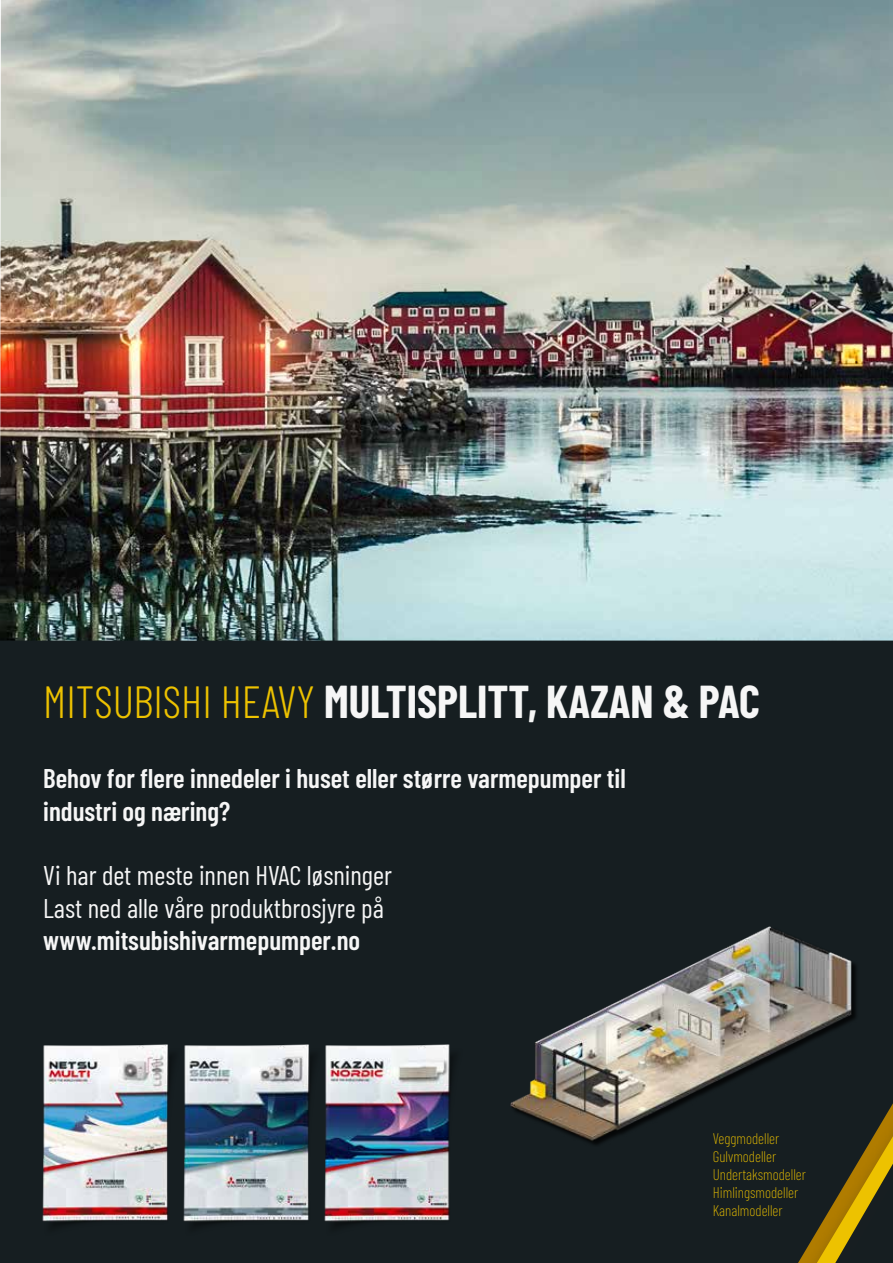
<style>
.page{position:relative;width:893px;height:1263px;background:#fff}
.page>*{position:absolute;margin:0;border:0;box-sizing:border-box;transform-origin:0 0}
.t1{font:700 45px "Barlow Condensed";color:#f6f6f6}
.t2{font:600 27px/32.4px "Barlow Condensed";color:#f6f6f6}
.t3{font:27px/32.4px "Barlow Condensed";color:#f6f6f6}
.t4{font:200 15px/18px "Barlow Condensed";color:#edc200}
.s1{font-weight:300;color:#edc200}
</style>
<div class="page">
<div style="left:0;top:477px;width:893px;height:786px;background:#161e21"></div>
<div style="left:407px;top:925px;width:486px;height:338px;background:#1b1f21;opacity:.5"></div>
<svg style="left:798px;top:1103px;width:95px;height:160px"></svg>
<img style="left:43px;top:1044px;width:128px;height:182px">
<div style="left:683px;top:0;width:210px;height:694px;background:#1b1f21"></div>
<img style="left:0;top:0;width:893px;height:641px">
<img style="left:183px;top:1044px;width:129px;height:182px">
<img style="left:324px;top:1034px;width:221px;height:219px">
<h1 class="t1" style="left:43px;top:669px;width:718px"><span class="s1">MITSUBISHI HEAVY</span> MULTISPLITT, KAZAN &amp; PAC</h1>
<p class="t2" style="left:43px;top:760px;width:584px">Behov for flere innedeler i huset eller større varmepumper til industri og næring?</p>
<p class="t3" style="left:43px;top:857px;width:350px">Vi har det meste innen HVAC løsninger<br>Last ned alle våre produktbrosjyre på</p>
<p class="t2" style="left:43px;top:922px;width:318px">www.mitsubishivarmepumper.no</p>
<p class="t4" style="left:713px;top:1128px;width:95px">Veggmodeller<br>Gulvmodeller<br>Undertaksmodeller<br>Himlingsmodeller<br>Kanalmodeller</p>
</div>
